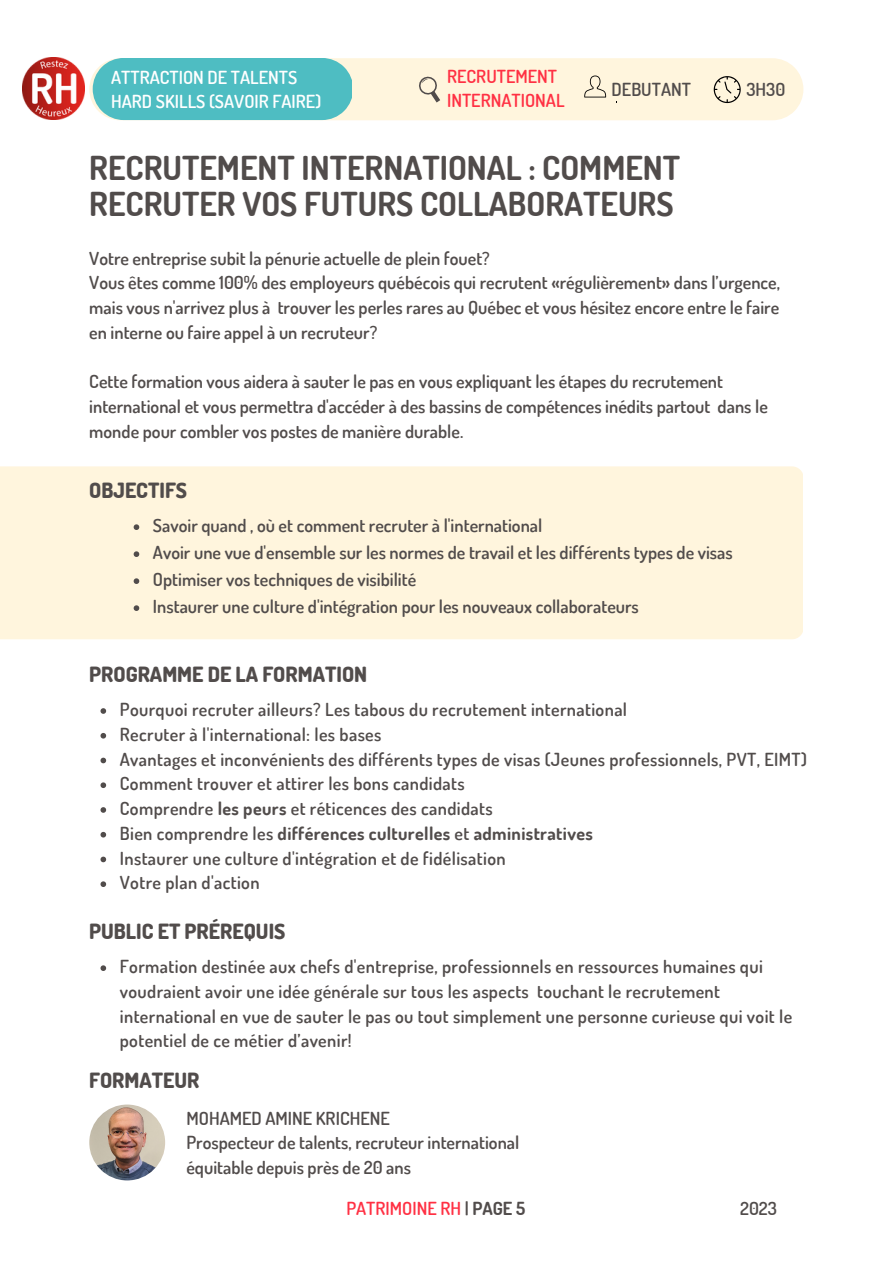
<style>
.page{position:relative;width:893px;height:1264px;background:#fff}
.page>*{position:absolute;margin:0;border:0;box-sizing:border-box;transform-origin:0 0}
.t1{font:700 33px/36px "Dosis";color:#514c4b}
.t2{font:800 21px "Dosis";color:#514c4b}
.t3{font:600 18px/24.8px "Dosis";color:#514c4b}
.t4{font:600 18px/24.8px "Dosis";letter-spacing:.02em;color:#514c4b}
.t5{font:600 18px/24.8px "Dosis";color:#fff}
.t6{font:600 18px/24.8px "Dosis";color:#ff3043}
.s1{font-weight:700}
.s2{color:#514c4b}
.s3{font-weight:700;color:#514c4b}
</style>
<div class="page">
<div style="left:0;top:466px;width:803px;height:173px;background:#fff5dd"></div>
<img style="left:89px;top:1104px;width:76px;height:76px;border-radius:50%">
<img style="left:23px;top:58px;width:62px;height:62px">
<svg style="left:134px;top:524px;width:5px;height:6px"></svg>
<svg style="left:134px;top:551px;width:5px;height:6px"></svg>
<svg style="left:134px;top:578px;width:5px;height:6px"></svg>
<svg style="left:134px;top:605px;width:5px;height:6px"></svg>
<svg style="left:100px;top:708px;width:6px;height:5px"></svg>
<svg style="left:100px;top:733px;width:6px;height:5px"></svg>
<svg style="left:100px;top:757px;width:6px;height:6px"></svg>
<svg style="left:100px;top:782px;width:6px;height:6px"></svg>
<svg style="left:100px;top:807px;width:6px;height:5px"></svg>
<svg style="left:100px;top:831px;width:6px;height:6px"></svg>
<svg style="left:100px;top:856px;width:6px;height:6px"></svg>
<svg style="left:100px;top:881px;width:6px;height:6px"></svg>
<svg style="left:100px;top:965px;width:6px;height:6px"></svg>
<svg style="left:89px;top:58px;width:714px;height:62px;background:#c0e0d3"></svg>
<p class="t5" style="left:111px;top:64px;width:212px">ATTRACTION DE TALENTS<br>HARD SKILLS (SAVOIR FAIRE)</p>
<p class="t6" style="left:447px;top:63px;width:119px">RECRUTEMENT<br>INTERNATIONAL</p>
<p class="t3" style="left:611px;top:76px;width:81px">DEBUTANT</p>
<p class="t3" style="left:746px;top:77px;width:40px">3H30</p>
<h1 class="t1" style="left:89px;top:149px;width:592px">RECRUTEMENT INTERNATIONAL : COMMENT<br>RECRUTER VOS FUTURS COLLABORATEURS</h1>
<p class="t3" style="left:89px;top:245px;width:692px">Votre entreprise subit la pénurie actuelle de plein fouet?<br>Vous êtes comme 100% des employeurs québécois qui recrutent «régulièrement» dans l’urgence, mais vous n'arrivez plus à trouver les perles rares au Québec et vous hésitez encore entre le faire en interne ou faire appel à un recruteur?</p>
<p class="t3" style="left:89px;top:369px;width:680px">Cette formation vous aidera à sauter le pas en vous expliquant les étapes du recrutement international et vous permettra d'accéder à des bassins de compétences inédits partout dans le monde pour combler vos postes de manière durable.</p>
<p class="t2" style="left:89px;top:476px;width:99px">OBJECTIFS</p>
<p class="t3" style="left:153px;top:511px;width:581px;line-height:27px">Savoir quand , où et comment recruter à l'international<br>Avoir une vue d'ensemble sur les normes de travail et les différents types de visas Optimiser vos techniques de visibilité<br>Instaurer une culture d'intégration pour les nouveaux collaborateurs</p>
<p class="t2" style="left:89px;top:660px;width:279px">PROGRAMME DE LA FORMATION</p>
<p class="t4" style="left:120px;top:696px;width:688px">Pourquoi recruter ailleurs? Les tabous du recrutement international<br>Recruter à l'international: les bases<br>Avantages et inconvénients des différents types de visas (Jeunes professionnels, PVT, EIMT)<br>Comment trouver et attirer les bons candidats<br>Comprendre <span class="s1">les peurs</span> et réticences des candidats<br>Bien comprendre les <span class="s1">différences culturelles</span> et <span class="s1">administratives<br></span>Instaurer une culture d'intégration et de fidélisation<br>Votre plan d'action</p>
<p class="t2" style="left:89px;top:917px;width:198px">PUBLIC ET PRÉREQUIS</p>
<p class="t4" style="left:120px;top:953px;width:673px">Formation destinée aux chefs d'entreprise, professionnels en ressources humaines qui voudraient avoir une idée générale sur tous les aspects touchant le recrutement international en vue de sauter le pas ou tout simplement une personne curieuse qui voit le potentiel de ce métier d’avenir!</p>
<p class="t2" style="left:89px;top:1066px;width:112px">FORMATEUR</p>
<p class="t3" style="left:186px;top:1104px;width:334px">MOHAMED AMINE KRICHENE<br>Prospecteur de talents, recruteur international équitable depuis près de 20 ans</p>
<p class="t6" style="left:346px;top:1195px;width:180px">PATRIMOINE RH <span class="s2">|</span> <span class="s3">PAGE 5</span></p>
<p class="t3" style="left:740px;top:1195px;width:38px">2023</p>
</div>
